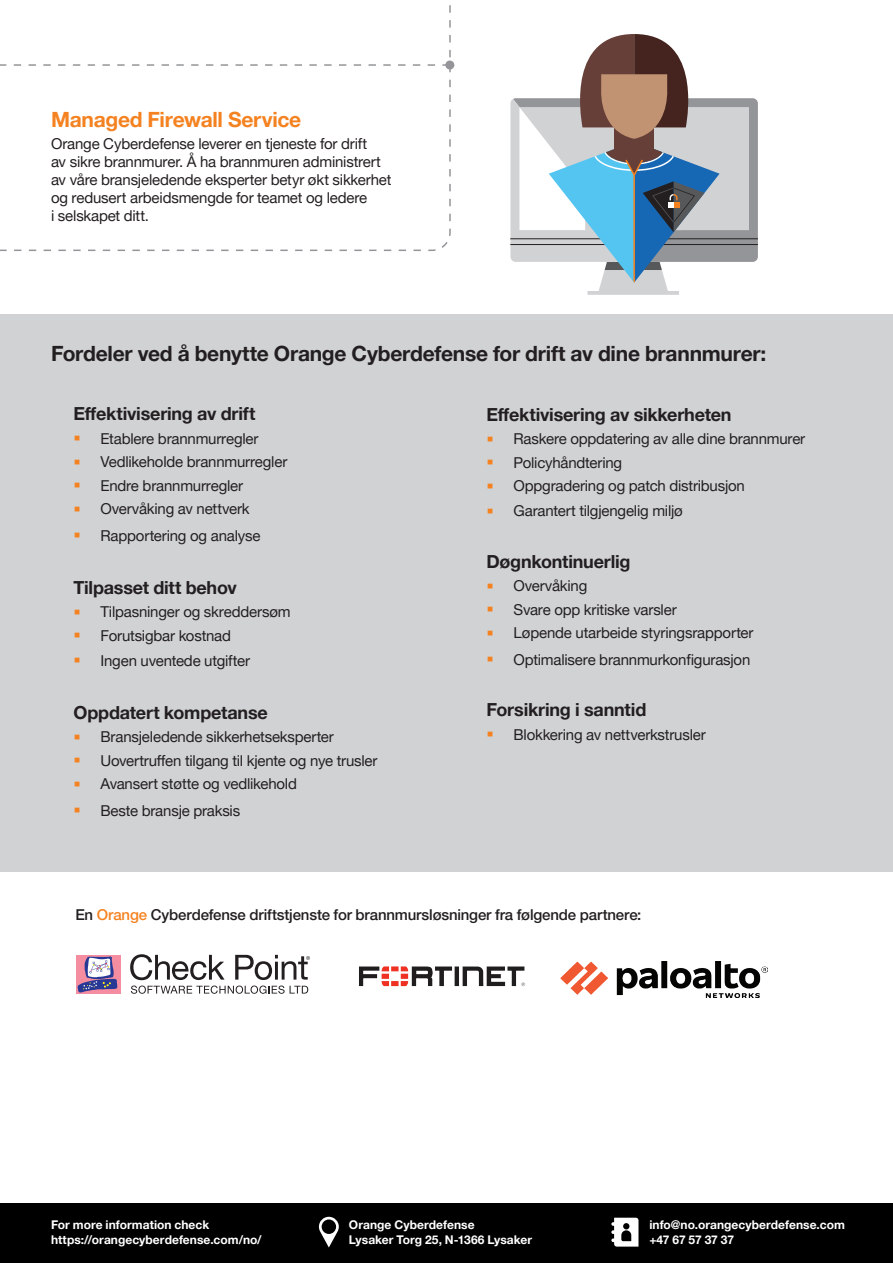
<style>
.page{position:relative;width:893px;height:1263px;background:#fff}
.page>*{position:absolute;margin:0;border:0;box-sizing:border-box;transform-origin:0 0}
.t1{font:700 21px "Helvetica Neue";letter-spacing:-.01em;color:#231f20}
.t2{font:700 21px "Helvetica Neue";letter-spacing:-.015em;color:#f58220}
.t3{font:700 18px "Helvetica Neue";letter-spacing:-.01em;color:#231f20}
.t4{font:15px/18px "Helvetica Neue";letter-spacing:-.015em;color:#231f20}
.t5{font:500 15px "Helvetica Neue";letter-spacing:-.01em;color:#231f20}
.t6{font:700 12px/15px "Helvetica Neue";letter-spacing:.005em;color:#fff}
.s1{font-family:"Arial Narrow";font-size:21px;color:#f58220}
.s2{color:#f58220}
</style>
<div class="page">
<div style="left:0;top:315px;width:893px;height:557px;background:#d1d2d4"></div>
<svg style="left:0;top:221px;width:451px;height:30px"></svg>
<svg style="left:0;top:5px;width:451px;height:216px"></svg>
<div style="left:445px;top:61px;width:9px;height:9px;background:#939598;border-radius:50%"></div>
<svg style="left:510px;top:34px;width:248px;height:261px"></svg>
<div style="left:76px;top:955px;width:44px;height:38px;background:#f48da0"></div>
<svg style="left:77px;top:956px;width:40px;height:36px"></svg>
<svg style="left:130px;top:954px;width:180px;height:40px"></svg>
<img style="left:359px;top:966px;width:166px;height:21px">
<img style="left:560px;top:961px;width:207px;height:36px">
<div style="left:0;top:1203px;width:893px;height:60px;background:#000001"></div>
<svg style="left:319px;top:1217px;width:20px;height:30px"></svg>
<svg style="left:611px;top:1218px;width:27px;height:28px"></svg>
<h1 class="t2" style="left:51px;top:106px;width:252px">Managed Firewall Service</h1>
<p class="t4" style="left:51px;top:135px;width:342px">Orange Cyberdefense leverer en tjeneste for drift<br>av sikre brannmurer. Å ha brannmuren administrert av våre bransjeledende eksperter betyr økt sikkerhet og redusert arbeidsmengde for teamet og ledere<br>i selskapet ditt.</p>
<h1 class="t1" style="left:51px;top:341px;width:717px">Fordeler ved å benytte Orange Cyberdefense for drift av dine brannmurer:</h1>
<p class="t3" style="left:74px;top:403px;width:183px">Effektivisering av drift</p>
<p class="t4" style="left:74px;top:429px;width:186px"><span class="s1">▪</span> Etablere brannmurregler</p>
<p class="t4" style="left:74px;top:453px;width:215px"><span class="s1">▪</span> Vedlikeholde brannmurregler</p>
<p class="t4" style="left:74px;top:476px;width:171px"><span class="s1">▪</span> Endre brannmurregler</p>
<p class="t4" style="left:74px;top:500px;width:178px"><span class="s1">▪</span> Overvåking av nettverk</p>
<p class="t4" style="left:74px;top:526px;width:188px"><span class="s1">▪</span> Rapportering og analyse</p>
<p class="t3" style="left:74px;top:576px;width:165px">Tilpasset ditt behov</p>
<p class="t4" style="left:74px;top:603px;width:219px"><span class="s1">▪</span> Tilpasninger og skreddersøm</p>
<p class="t4" style="left:74px;top:626px;width:159px"><span class="s1">▪</span> Forutsigbar kostnad</p>
<p class="t4" style="left:74px;top:651px;width:178px"><span class="s1">▪</span> Ingen uventede utgifter</p>
<p class="t3" style="left:74px;top:701px;width:196px">Oppdatert kompetanse</p>
<p class="t4" style="left:74px;top:728px;width:262px"><span class="s1">▪</span> Bransjeledende sikkerhetseksperter</p>
<p class="t4" style="left:74px;top:751px;width:306px"><span class="s1">▪</span> Uovertruffen tilgang til kjente og nye trusler</p>
<p class="t4" style="left:74px;top:775px;width:225px"><span class="s1">▪</span> Avansert støtte og vedlikehold</p>
<p class="t4" style="left:74px;top:801px;width:168px"><span class="s1">▪</span> Beste bransje praksis</p>
<p class="t3" style="left:486px;top:403px;width:247px">Effektivisering av sikkerheten</p>
<p class="t4" style="left:486px;top:430px;width:320px"><span class="s1">▪</span> Raskere oppdatering av alle dine brannmurer</p>
<p class="t4" style="left:486px;top:453px;width:137px"><span class="s1">▪</span> Policyhåndtering</p>
<p class="t4" style="left:486px;top:477px;width:260px"><span class="s1">▪</span> Oppgradering og patch distribusjon</p>
<p class="t4" style="left:486px;top:502px;width:198px"><span class="s1">▪</span> Garantert tilgjengelig miljø</p>
<p class="t3" style="left:486px;top:550px;width:145px">Døgnkontinuerlig</p>
<p class="t4" style="left:486px;top:577px;width:102px"><span class="s1">▪</span> Overvåking</p>
<p class="t4" style="left:486px;top:600px;width:192px"><span class="s1">▪</span> Svare opp kritiske varsler</p>
<p class="t4" style="left:486px;top:624px;width:269px"><span class="s1">▪</span> Løpende utarbeide styringsrapporter</p>
<p class="t4" style="left:486px;top:650px;width:265px"><span class="s1">▪</span> Optimalisere brannmurkonfigurasjon</p>
<p class="t3" style="left:486px;top:699px;width:161px">Forsikring i sanntid</p>
<p class="t4" style="left:486px;top:725px;width:221px"><span class="s1">▪</span> Blokkering av nettverkstrusler</p>
<p class="t5" style="left:75px;top:906px;width:568px">En <span class="s2">Orange</span> Cyberdefense driftstjenste for brannmursløsninger fra følgende partnere:</p>
<p class="t6" style="left:51px;top:1217px;width:143px">Mehr Infos inden Sie auf</p>
<p class="t6" style="left:51px;top:1217px;width:212px">For more information check https://orangecyberdefense.com/no/</p>
<p class="t6" style="left:649px;top:1217px;width:197px">info@no.orangecyberdefense.com +47 67 57 37 37</p>
<p class="t6" style="left:349px;top:1217px;width:185px">Orange Cyberdefense<br>Lysaker Torg 25, N-1366 Lysaker</p>
<p class="t6" style="left:663px;top:1217px;width:105px;text-indent:17px">de<br>9(0) 89 2000148 00</p>
<p class="t6" style="left:349px;top:1232px;width:228px">Paul-Gerhardt-Allee 24, 81245 München</p>
<p class="t6" style="left:243px;top:1232px;width:16px">de</p>
</div>
